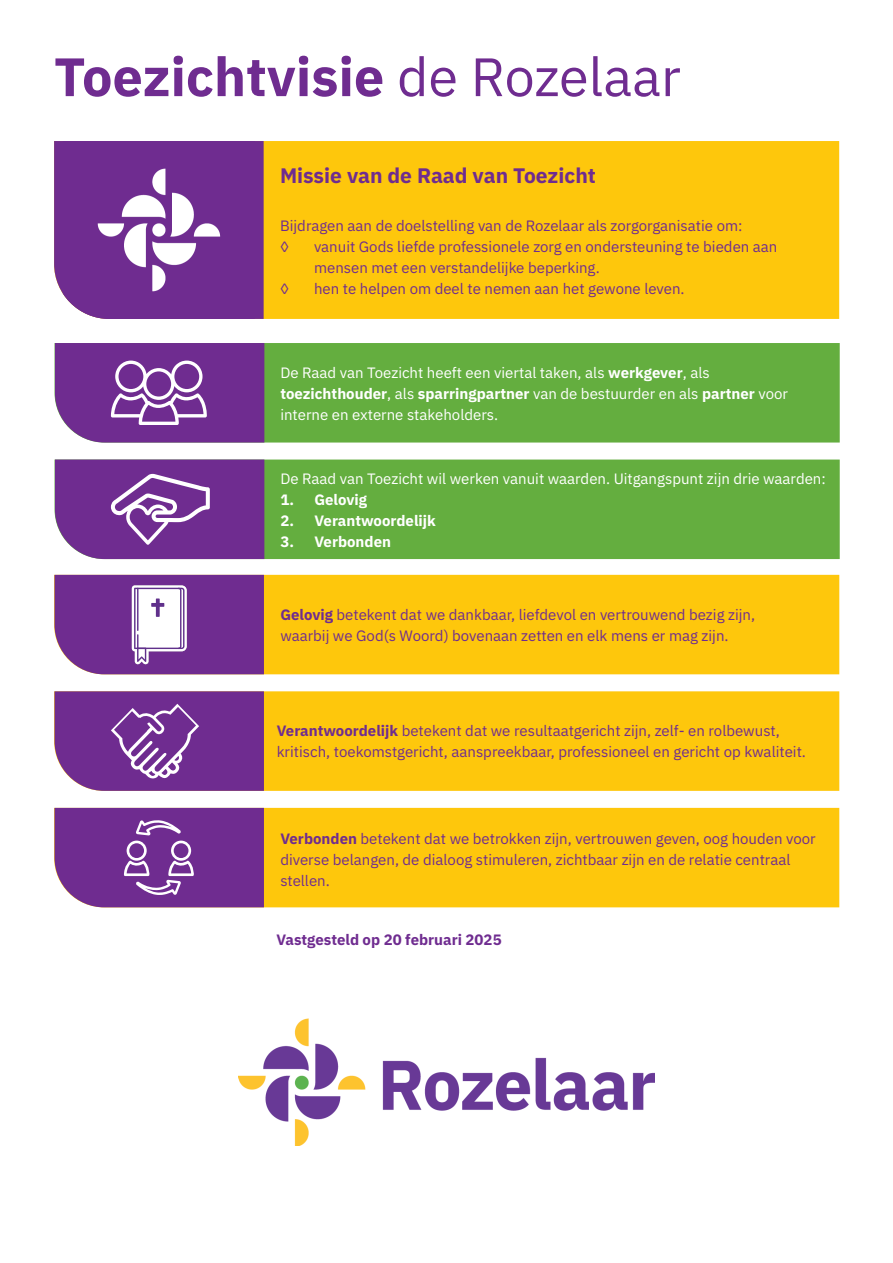
<style>
.page{position:relative;width:893px;height:1263px;background:#fff}
.page>*{position:absolute;margin:0;border:0;box-sizing:border-box;transform-origin:0 0}
.t1{font:700 54px "IBM Plex Sans";color:#6f2c90}
.t2{font:700 21px "IBM Plex Sans";color:#6f2c90}
.t3{font:15px/21px "IBM Plex Sans";color:#6f2c90}
.t4{font:15px/21px "IBM Plex Sans";color:#fff}
.t5{font:700 15px "IBM Plex Sans";color:#fff}
.t6{font:700 15px "IBM Plex Sans";color:#6f2c90}
.s1{font-weight:400}
.s2{font-weight:700}
</style>
<div class="page">
<div style="left:54px;top:691px;width:785px;height:100px;background:#fec70c"></div>
<div style="left:54px;top:575px;width:785px;height:99px;background:#fec70c"></div>
<div style="left:264px;top:141px;width:575px;height:178px;background:#fec70c"></div>
<svg style="left:54px;top:141px;width:210px;height:178px;background:#834a9f"></svg>
<div style="left:63px;top:141px;width:27px;height:174px;background:#6f2c90"></div>
<div style="left:54px;top:808px;width:785px;height:99px;background:#fec70c"></div>
<img style="left:238px;top:1018px;width:417px;height:128px">
<svg style="left:55px;top:808px;width:209px;height:99px;background:#7a3c98"></svg>
<svg style="left:55px;top:691px;width:209px;height:100px;background:#7b3e98"></svg>
<div style="left:264px;top:459px;width:576px;height:100px;background:#64ae3f"></div>
<div style="left:264px;top:343px;width:576px;height:99px;background:#64ae3f"></div>
<svg style="left:55px;top:343px;width:209px;height:99px;background:#7e429b"></svg>
<svg style="left:55px;top:459px;width:209px;height:100px;background:#7d419a"></svg>
<svg style="left:55px;top:575px;width:209px;height:99px"></svg>
<h1 class="t1" style="left:54px;top:34px;width:628px">Toezichtvisie <span class="s1">de Rozelaar</span></h1>
<h2 class="t2" style="left:280px;top:159px;width:317px">Missie van de Raad van Toezicht</h2>
<p class="t3" style="left:280px;top:214px;width:464px">Bijdragen aan de doelstelling van de Rozelaar als zorgorganisatie om: ◊</p>
<p class="t3" style="left:314px;top:235px;width:465px">vanuit Gods liefde professionele zorg en ondersteuning te bieden aan mensen met een verstandelijke beperking.</p>
<p class="t3" style="left:280px;top:277px;width:10px">◊</p>
<p class="t3" style="left:314px;top:277px;width:372px">hen te helpen om deel te nemen aan het gewone leven.</p>
<p class="t4" style="left:280px;top:361px;width:509px">De Raad van Toezicht heeft een viertal taken, als <span class="s2">werkgever</span>, als <span class="s2">toezichthouder</span>, als <span class="s2">sparringpartner</span> van de bestuurder en als <span class="s2">partner</span> voor interne en externe stakeholders.</p>
<p class="t4" style="left:280px;top:467px;width:547px">De Raad van Toezicht wil werken vanuit waarden. Uitgangspunt zijn drie waarden:</p>
<p class="t5" style="left:280px;top:487px;width:88px">1. Gelovig</p>
<p class="t5" style="left:280px;top:508px;width:157px">2. Verantwoordelijk</p>
<p class="t5" style="left:280px;top:529px;width:112px">3. Verbonden</p>
<p class="t3" style="left:280px;top:603px;width:476px"><span class="s2">Gelovig</span> betekent dat we dankbaar, liefdevol en vertrouwend bezig zijn, waarbij we God(s Woord) bovenaan zetten en elk mens er mag zijn.</p>
<p class="t3" style="left:277px;top:719px;width:531px"><span class="s2">Verantwoordelijk</span> betekent dat we resultaatgericht zijn, zelf- en rolbewust, kritisch, toekomstgericht, aanspreekbaar, professioneel en gericht op kwaliteit.</p>
<p class="t3" style="left:280px;top:827px;width:537px"><span class="s2">Verbonden</span> betekent dat we betrokken zijn, vertrouwen geven, oog houden voor diverse belangen, de dialoog stimuleren, zichtbaar zijn en de relatie centraal stellen.</p>
<p class="t6" style="left:276px;top:927px;width:227px">Vastgesteld op 20 februari 2025</p>
</div>
